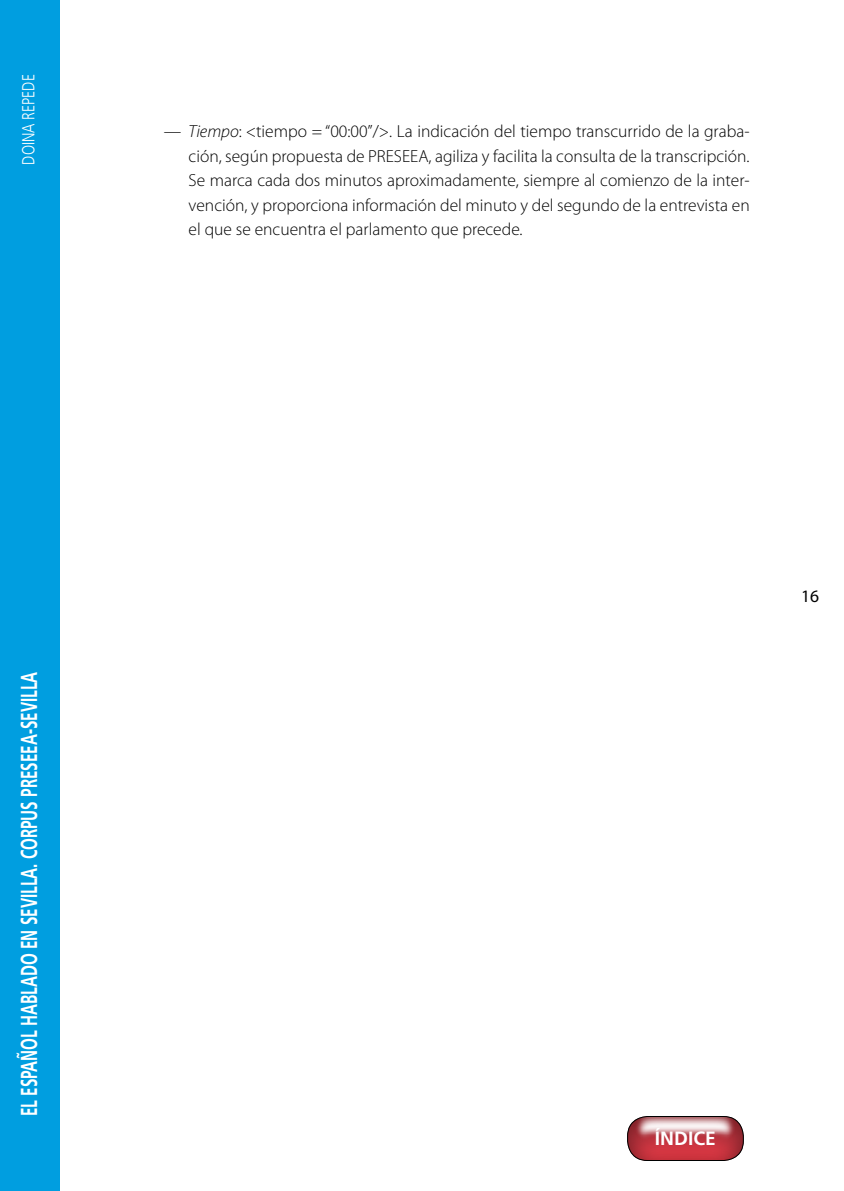
<style>
.page{position:relative;width:844px;height:1191px;background:#fff}
.page>*{position:absolute;margin:0;border:0;box-sizing:border-box;transform-origin:0 0}
.t1{font:700 23.1px "Frutiger LT Std";color:#fff;scale:.66 1}
.t2{font:700 19.25px "Frutiger LT Std";color:#fff}
.t3{font:300 17.5px/24.5px "Myriad Pro";color:#000;text-align:justify}
.t4{font:300 17.5px "Frutiger LT Std";color:#fff;scale:.8 1}
.t5{font:17.5px "Myriad Pro";color:#000}
.s1{font-style:italic}
</style>
<div class="page">
<svg style="left:627px;top:1116px;width:117px;height:45px;background:#be6168"></svg>
<hr style="left:843px;top:0;width:1px;height:1191px;background:#009ee0">
<div style="left:0;top:0;width:60px;height:1191px;background:#009ee0"></div>
<p class="t4" style="left:19px;top:165px;width:114px;rotate:-90deg">DOINA REPEDE</p>
<p class="t3" style="left:189px;top:119px;width:562px;text-indent:-25px">— <span class="s1">Tiempo</span>: &lt;tiempo = “00:00”/&gt;. La indicación del tiempo transcurrido de la graba&shy;ción, según propuesta de PRESEEA, agiliza y facilita la consulta de la transcripción.<br>Se marca cada dos minutos aproximadamente, siempre al comienzo de la inter&shy;vención, y proporciona información del minuto y del segundo de la entrevista en el que se encuentra el parlamento que precede.</p>
<h1 class="t1" style="left:15px;top:1116px;width:675px;rotate:-90deg">EL ESPAÑOL HABLADO EN SEVILLA. CORPUS PRESEEA-SEVILLA</h1>
<p class="t5" style="left:801px;top:585px;width:19px">16</p>
<p class="t2" style="left:654px;top:1127px;width:62px">ÍNDICE</p>
</div>
